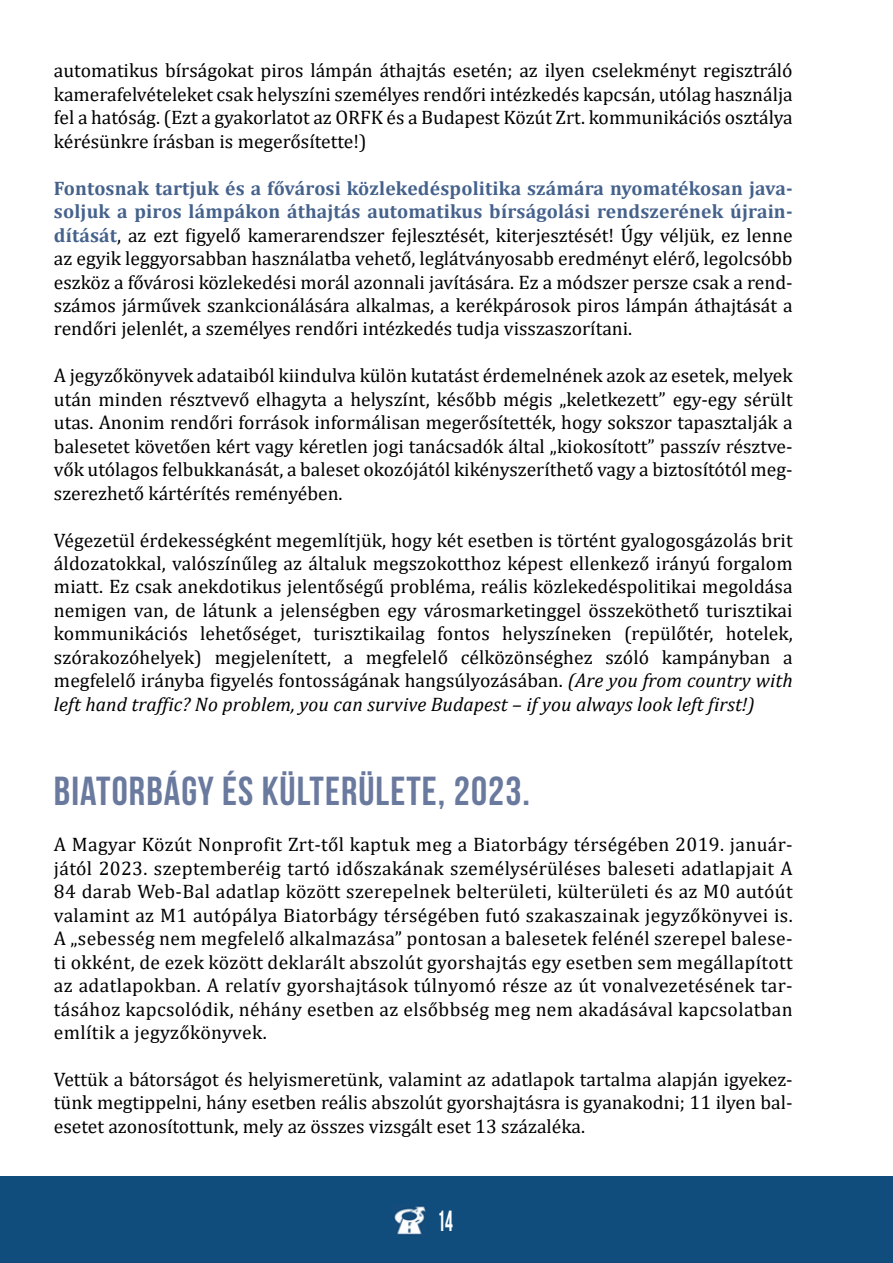
<style>
.page{position:relative;width:893px;height:1263px;background:#fff}
.page>*{position:absolute;margin:0;border:0;box-sizing:border-box;transform-origin:0 0}
.t1{font:700 40.5px "Bebas Neue";letter-spacing:.025em;color:#6a799e}
.t2{font:700 29.1px "Bebas Neue";color:#fff;scale:.67 1}
.t3{font:19.65px/23.4px "Cambria";color:#000;text-align:justify}
.s1{font-weight:700;color:#45628c}
.s2{font-style:italic}
</style>
<div class="page">
<div style="left:0;top:1176px;width:893px;height:87px;background:#114d7c"></div>
<img style="left:394px;top:1206px;width:31px;height:29px">
<p class="t3" style="left:54px;top:59px;width:740px">automatikus bírságokat piros lámpán áthajtás esetén; az ilyen cselekményt regisztráló kamerafelvételeket csak helyszíni személyes rendőri intézkedés kapcsán, utólag használja fel a hatóság. (Ezt a gyakorlatot az ORFK és a Budapest Közút Zrt. kommunikációs osztálya kérésünkre írásban is megerősítette!)</p>
<p class="t3" style="left:54px;top:176px;width:740px"><span class="s1">Fontosnak tartjuk és a fővárosi közlekedéspolitika számára nyomatékosan java&shy;soljuk a piros lámpákon áthajtás automatikus bírságolási rendszerének újrain&shy;dítását</span>, az ezt figyelő kamerarendszer fejlesztését, kiterjesztését! Úgy véljük, ez lenne az egyik leggyorsabban használatba vehető, leglátványosabb eredményt elérő, legolcsóbb eszköz a fővárosi közlekedési morál azonnali javítására. Ez a módszer persze csak a rend&shy;számos járművek szankcionálására alkalmas, a kerékpárosok piros lámpán áthajtását a rendőri jelenlét, a személyes rendőri intézkedés tudja visszaszorítani.</p>
<p class="t3" style="left:54px;top:364px;width:740px">A jegyzőkönyvek adataiból kiindulva külön kutatást érdemelnének azok az esetek, melyek után minden résztvevő elhagyta a helyszínt, később mégis „keletkezett” egy-egy sérült utas. Anonim rendőri források informálisan megerősítették, hogy sokszor tapasztalják a balesetet követően kért vagy kéretlen jogi tanácsadók által „kiokosított” passzív résztve&shy;vők utólagos felbukkanását, a baleset okozójától kikényszeríthető vagy a biztosítótól meg&shy;szerezhető kártérítés reményében.</p>
<p class="t3" style="left:54px;top:528px;width:740px">Végezetül érdekességként megemlítjük, hogy két esetben is történt gyalogosgázolás brit áldozatokkal, valószínűleg az általuk megszokotthoz képest ellenkező irányú forgalom miatt. Ez csak anekdotikus jelentőségű probléma, reális közlekedéspolitikai megoldása nemigen van, de látunk a jelenségben egy városmarketinggel összeköthető turisztikai kommunikációs lehetőséget, turisztikailag fontos helyszíneken (repülőtér, hotelek, szórakozóhelyek) megjelenített, a megfelelő célközönséghez szóló kampányban a megfelelő irányba figyelés fontosságának hangsúlyozásában. <span class="s2">(Are you from country with left hand traffic? No problem, you can survive Budapest – if you always look left first!)</span></p>
<h1 class="t1" style="left:54px;top:768px;width:478px">BIATORBÁGY ÉS KÜLTERÜLETE, 2023.</h1>
<p class="t3" style="left:54px;top:833px;width:740px">A Magyar Közút Nonprofit Zrt-től kaptuk meg a Biatorbágy térségében 2019. január&shy;jától 2023. szeptemberéig tartó időszakának személysérüléses baleseti adatlapjait A 84 darab Web-Bal adatlap között szerepelnek belterületi, külterületi és az M0 autóút valamint az M1 autópálya Biatorbágy térségében futó szakaszainak jegyzőkönyvei is.<br>A „sebesség nem megfelelő alkalmazása” pontosan a balesetek felénél szerepel balese&shy;ti okként, de ezek között deklarált abszolút gyorshajtás egy esetben sem megállapított az adatlapokban. A relatív gyorshajtások túlnyomó része az út vonalvezetésének tar&shy;tásához kapcsolódik, néhány esetben az elsőbbség meg nem akadásával kapcsolatban említik a jegyzőkönyvek.</p>
<p class="t3" style="left:54px;top:1067px;width:740px">Vettük a bátorságot és helyismeretünk, valamint az adatlapok tartalma alapján igyekez&shy;tünk megtippelni, hány esetben reális abszolút gyorshajtásra is gyanakodni; 11 ilyen bal&shy;esetet azonosítottunk, mely az összes vizsgált eset 13 százaléka.</p>
<h2 class="t2" style="left:438px;top:1205px;width:24px">14</h2>
</div>
